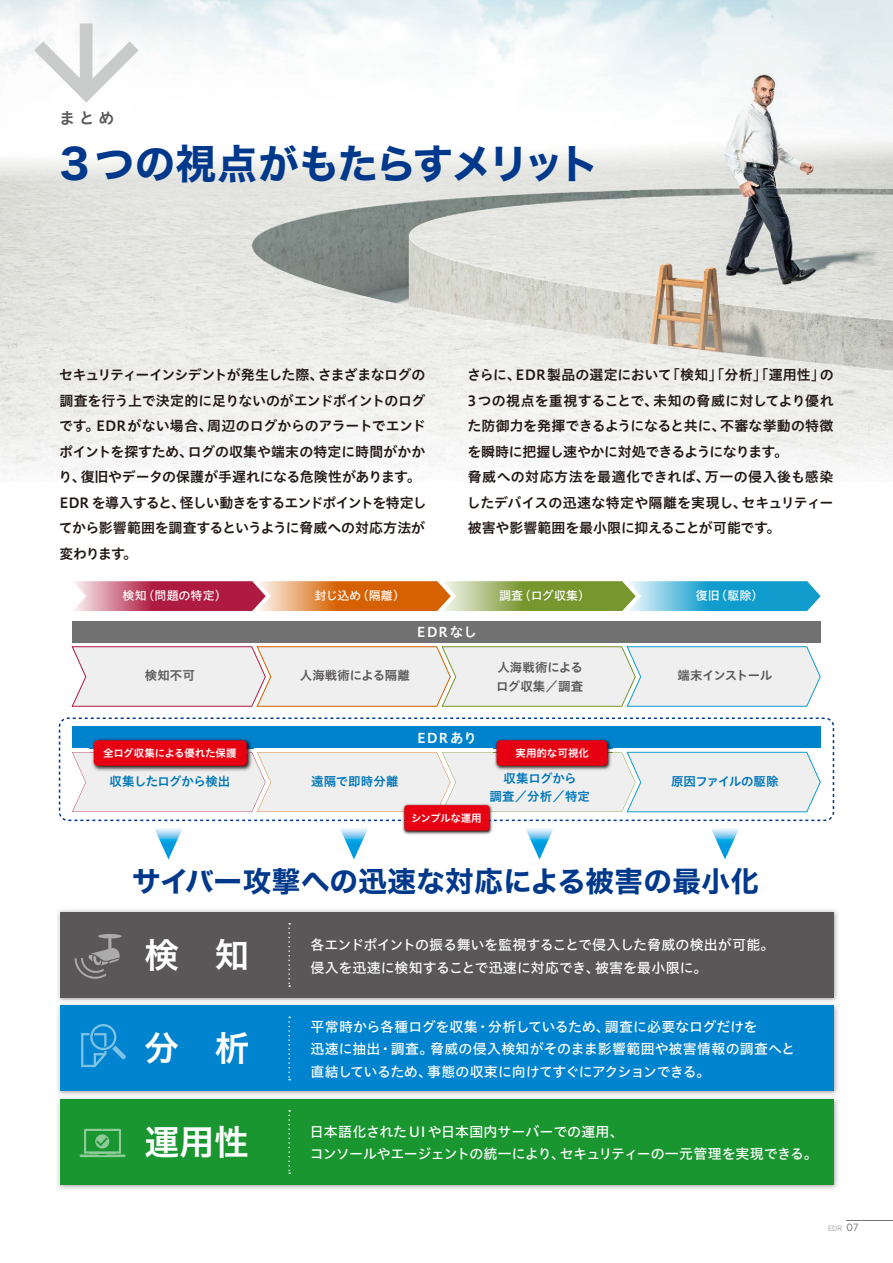
<style>
.page{position:relative;width:893px;height:1263px;background:#fff}
.page>*{position:absolute;margin:0;border:0;box-sizing:border-box;transform-origin:0 0}
.t1{font:40.5px "Hira Kaku Std W7";letter-spacing:-.04em;color:#00388b}
.t2{font:34.5px "Hira Kaku Std W6";color:#fff}
.t3{font:28.5px "Hira Kaku Std W7";letter-spacing:.015em;color:#00388b}
.t4{font:15.75px "Hiragino UD Sans Std N W6";color:#595757}
.t5{font:13.95px/22.5px "Hiragino UD Sans Std N W5";letter-spacing:-.005em;color:#fff}
.t6{font:13.95px/25.5px "Hiragino UD Sans Std N W6";letter-spacing:-.02em;color:#221815}
.t7{font:13.95px/25.5px "Hiragino UD Sans Std N W6";color:#221815}
.t8{font:13.5px "Hiragino UD Sans Std N W6";letter-spacing:.045em;color:#fff}
.t9{font:12.45px/19.5px "Hiragino UD Sans Std N W6";color:#595757}
.t10{font:12.45px/18px "Hiragino UD Sans Std N W6";letter-spacing:-.01em;color:#0077ba;text-align:center}
.t11{font:12.45px "Hiragino UD Sans Std N W6";letter-spacing:-.045em;color:#0077ba}
.t12{font:12.45px "Hiragino UD Sans Std N W6";letter-spacing:-.03em;color:#0077ba}
.t13{font:12.45px "Hiragino UD Sans Std N W6";letter-spacing:-.055em;color:#595757}
.t14{font:12.45px "Hiragino UD Sans Std N W6";letter-spacing:.01em;color:#0077ba}
.t15{font:12px "Hiragino UD Sans Std N W5";letter-spacing:.005em;color:#fff}
.t16{font:10.5px "Hiragino UD Sans Std N W6";letter-spacing:-.01em;color:#fff}
.t17{font:10.5px "Hiragino UD Sans Std N W6";letter-spacing:-.04em;color:#fff}
.t18{font:300 7.5px "Gotham Narrow";color:#727171}
.s1{font-weight:400;font-size:10.5px}
</style>
<div class="page">
<img style="left:0;top:0;width:893px;height:481px">
<svg style="left:34px;top:23px;width:105px;height:80px"></svg>
<img style="left:74px;top:581px;width:184px;height:30px">
<img style="left:258px;top:581px;width:185px;height:30px">
<img style="left:443px;top:581px;width:185px;height:30px">
<img style="left:628px;top:581px;width:193px;height:30px">
<svg style="left:72px;top:646px;width:749px;height:61px"></svg>
<div style="left:72px;top:621px;width:749px;height:21px;background:#727171"></div>
<svg style="left:59px;top:717px;width:775px;height:104px;fill:#efefef"></svg>
<img style="left:90px;top:736px;width:164px;height:16px">
<img style="left:90px;top:757px;width:164px;height:15px">
<img style="left:90px;top:752px;width:164px;height:5px">
<div style="left:94px;top:740px;width:153px;height:26px;background:#e60012;border-radius:4px"></div>
<img style="left:493px;top:737px;width:120px;height:35px">
<div style="left:497px;top:740px;width:110px;height:26px;background:#e60012;border-radius:4px"></div>
<img style="left:401px;top:812px;width:93px;height:23px">
<img style="left:401px;top:802px;width:41px;height:10px">
<img style="left:442px;top:802px;width:52px;height:10px">
<div style="left:404px;top:805px;width:85px;height:26px;background:#e60012;border-radius:3px"></div>
<svg style="left:155px;top:828px;width:27px;height:31px"></svg>
<svg style="left:340px;top:828px;width:28px;height:31px"></svg>
<svg style="left:526px;top:828px;width:27px;height:31px"></svg>
<svg style="left:711px;top:828px;width:28px;height:31px"></svg>
<img style="left:57px;top:910px;width:781px;height:279px">
<div style="left:60px;top:912px;width:773px;height:85px;background:#595757"></div>
<svg style="left:288px;top:923px;width:2px;height:64px"></svg>
<img style="left:57px;top:1000px;width:781px;height:6px">
<div style="left:60px;top:1006px;width:773px;height:85px;background:#0084cf"></div>
<svg style="left:288px;top:1017px;width:2px;height:63px"></svg>
<img style="left:57px;top:1093px;width:781px;height:6px">
<div style="left:60px;top:1099px;width:773px;height:85px;background:#1a9630"></div>
<svg style="left:288px;top:1110px;width:2px;height:64px"></svg>
<svg style="left:80px;top:1129px;width:45px;height:28px"></svg>
<svg style="left:81px;top:1024px;width:45px;height:43px"></svg>
<svg style="left:75px;top:934px;width:47px;height:45px"></svg>
<hr style="left:846px;top:1220px;width:47px;height:1px;background:#727171">
<p class="t4" style="left:60px;top:106px;width:56px">まとめ</p>
<h1 class="t1" style="left:60px;top:132px;width:541px">3 つの視点がもたらすメリット</h1>
<p class="t6" style="left:59px;top:361px;width:370px">セキュリティーインシデントが発生した際、さまざまなログの調査を行う上で決定的に足りないのがエンドポイントのログです。EDRがない場合、周辺のログからのアラートでエンドポイントを探すため、ログの収集や端末の特定に時間がかかり、復旧やデータの保護が手遅れになる危険性があります。<br>EDR を導入すると、怪しい動きをするエンドポイントを特定してから影響範囲を調査するというように脅威への対応方法が変わります。</p>
<p class="t7" style="left:467px;top:361px;width:368px">さらに、EDR 製品の選定において「検知」「分析」「運用性」の<br>3つの視点を重視することで、未知の脅威に対してより優れた防御力を発揮できるようになると共に、不審な挙動の特徴を瞬時に把握し速やかに対処できるようになります。<br>脅威への対応方法を最適化できれば、万一の侵入後も感染したデバイスの迅速な特定や隔離を実現し、セキュリティー被害や影響範囲を最小限に抑えることが可能です。</p>
<p class="t15" style="left:123px;top:587px;width:106px">検知（問題の特定）</p>
<p class="t15" style="left:314px;top:587px;width:92px">封じ込め（隔離）</p>
<p class="t15" style="left:499px;top:587px;width:93px">調査（ログ収集）</p>
<p class="t15" style="left:696px;top:587px;width:69px">復旧（駆除）</p>
<p class="t8" style="left:417px;top:622px;width:61px">EDR なし</p>
<p class="t9" style="left:145px;top:665px;width:52px">検知不可</p>
<p class="t9" style="left:300px;top:665px;width:112px">人海戦術による隔離</p>
<p class="t9" style="left:496px;top:657px;width:88px">人海戦術によるログ収集／調査</p>
<p class="t13" style="left:678px;top:666px;width:96px">端末インストール</p>
<p class="t8" style="left:417px;top:727px;width:61px">EDR あり</p>
<p class="t16" style="left:103px;top:745px;width:135px">全ログ収集による優れた保護</p>
<p class="t16" style="left:516px;top:745px;width:75px">実用的な可視化</p>
<p class="t11" style="left:110px;top:771px;width:122px">収集したログから検出</p>
<p class="t14" style="left:311px;top:771px;width:89px">遠隔で即時分離</p>
<p class="t10" style="left:490px;top:769px;width:102px">収集ログから<br>調査／分析／特定</p>
<p class="t12" style="left:671px;top:771px;width:109px">原因ファイルの駆除</p>
<p class="t17" style="left:411px;top:810px;width:72px">シンプルな運用</p>
<h3 class="t3" style="left:132px;top:858px;width:628px">サイバー攻撃への迅速な対応による被害の最小化</h3>
<h2 class="t2" style="left:144px;top:928px;width:106px">検　知</h2>
<p class="t5" style="left:310px;top:933px;width:466px">各エンドポイントの振る舞いを監視することで侵入した脅威の検出が可能。侵入を迅速に検知することで迅速に対応でき、被害を最小限に。</p>
<h2 class="t2" style="left:144px;top:1021px;width:106px">分　析</h2>
<p class="t5" style="left:310px;top:1014px;width:486px">平常時から各種ログを収集・分析しているため、調査に必要なログだけを<br>迅速に抽出・調査。脅威の侵入検知がそのまま影響範囲や被害情報の調査へと直結しているため、事態の収束に向けてすぐにアクションできる。</p>
<h2 class="t2" style="left:145px;top:1115px;width:106px">運用性</h2>
<p class="t5" style="left:310px;top:1119px;width:509px">日本語化されたUIや日本国内サーバーでの運用、<br>コンソールやエージェントの統一により、セキュリティーの一元管理を実現できる。</p>
<p class="t18" style="left:828px;top:1224px;width:32px">EDR <span class="s1">07</span></p>
</div>
